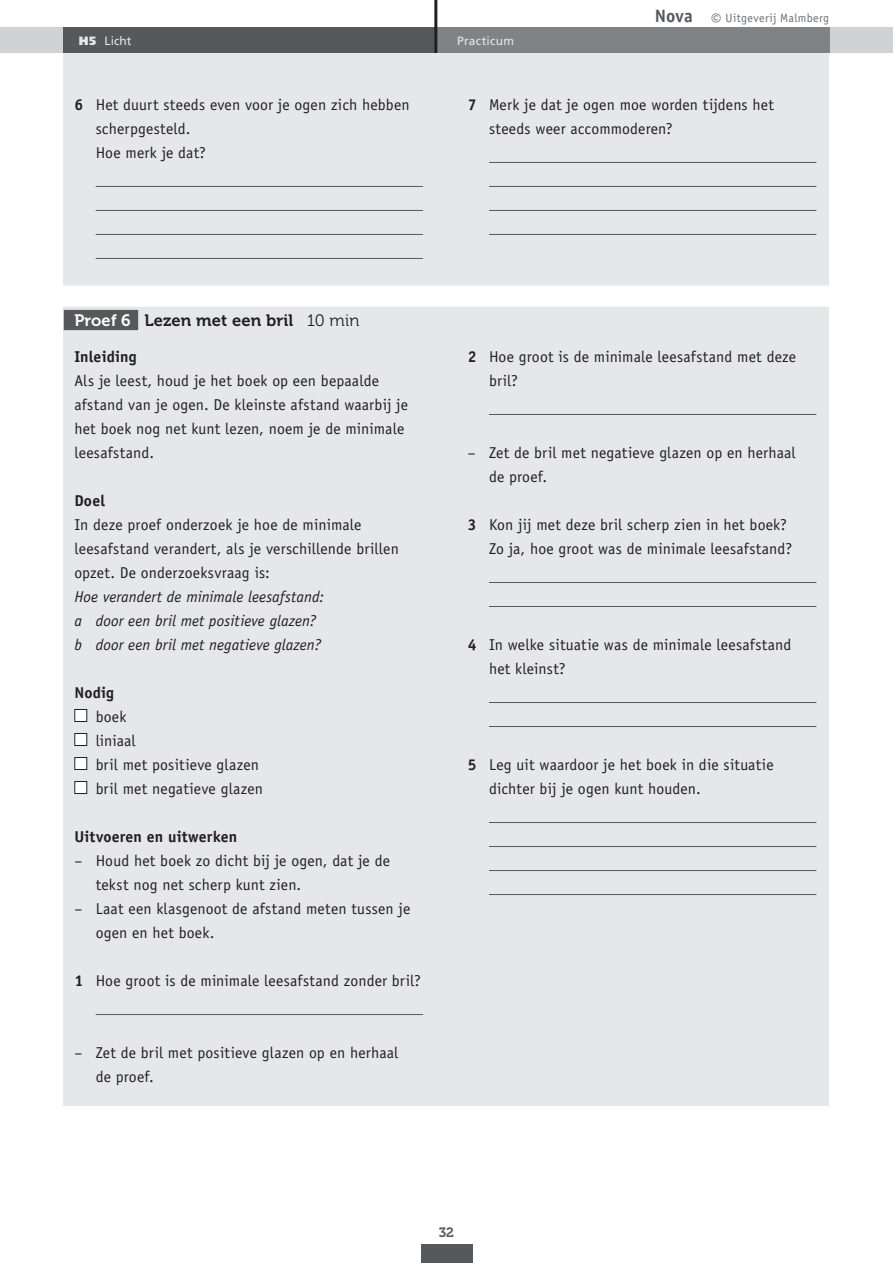
<style>
.page{position:relative;width:893px;height:1263px;background:#fff}
.page>*{position:absolute;margin:0;border:0;box-sizing:border-box;transform-origin:0 0}
.t1{font:16.5px "Museo 700";letter-spacing:.01em;color:#231f20}
.t2{font:15.75px/24px "Officina Sans Std";letter-spacing:.01em;color:#231f20}
.t3{font:italic 15.75px/24px "Officina Sans Std";letter-spacing:.005em;color:#231f20}
.t4{font:700 15.75px "Officina Sans Std";letter-spacing:.01em;color:#231f20}
.t5{font:13.5px "Museo 700";color:#57585a}
.t6{font:12px "Officina Sans Std";letter-spacing:.025em;color:#6c6d70}
.t7{font:12px "Frutiger LT Std";letter-spacing:.015em;color:#e6e7e9}
.s1{font-weight:900}
.s2{font-weight:700;font-size:18px;color:#57585a}
.s3{font-size:19.5px}
.s4{font-weight:700}
.s5{color:#fff}
.s6{font-family:"Museo 300"}
</style>
<div class="page">
<div style="left:0;top:28px;width:893px;height:25px;background:#d1d2d4"></div>
<div style="left:299px;top:28px;width:530px;height:25px;background:#808285"></div>
<div style="left:64px;top:28px;width:372px;height:25px;background:#57585a"></div>
<hr style="left:434px;top:0;width:3px;height:53px;background:#231f20">
<div style="left:64px;top:53px;width:765px;height:1053px;background:#e6e7e9"></div>
<hr style="left:96px;top:186px;width:327px;height:1px;background:#57585a">
<hr style="left:96px;top:210px;width:327px;height:1px;background:#57585a">
<hr style="left:96px;top:234px;width:327px;height:1px;background:#57585a">
<hr style="left:96px;top:258px;width:327px;height:1px;background:#57585a">
<hr style="left:489px;top:162px;width:327px;height:1px;background:#57585a">
<hr style="left:489px;top:186px;width:327px;height:1px;background:#57585a">
<hr style="left:489px;top:210px;width:327px;height:1px;background:#57585a">
<hr style="left:489px;top:234px;width:327px;height:1px;background:#57585a">
<div style="left:60px;top:286px;width:773px;height:21px;background:#fff"></div>
<div style="left:64px;top:310px;width:74px;height:20px;background:#57585a"></div>
<hr style="left:96px;top:1014px;width:327px;height:1px;background:#57585a">
<div style="left:75px;top:709px;width:12px;height:12px;background:#fff"></div>
<div style="left:74px;top:709px;width:13px;height:13px;border:1px solid #231f20"></div>
<div style="left:75px;top:733px;width:12px;height:12px;background:#fff"></div>
<div style="left:74px;top:733px;width:13px;height:13px;border:1px solid #231f20"></div>
<div style="left:75px;top:757px;width:12px;height:12px;background:#fff"></div>
<div style="left:74px;top:757px;width:13px;height:13px;border:1px solid #231f20"></div>
<div style="left:75px;top:781px;width:12px;height:12px;background:#fff"></div>
<div style="left:74px;top:781px;width:13px;height:13px;border:1px solid #231f20"></div>
<hr style="left:489px;top:414px;width:327px;height:1px;background:#57585a">
<hr style="left:489px;top:582px;width:327px;height:1px;background:#57585a">
<hr style="left:489px;top:606px;width:327px;height:1px;background:#57585a">
<hr style="left:489px;top:702px;width:327px;height:1px;background:#57585a">
<hr style="left:489px;top:726px;width:327px;height:1px;background:#57585a">
<hr style="left:489px;top:822px;width:327px;height:1px;background:#57585a">
<hr style="left:489px;top:846px;width:327px;height:1px;background:#57585a">
<hr style="left:489px;top:870px;width:327px;height:1px;background:#57585a">
<hr style="left:489px;top:894px;width:327px;height:1px;background:#57585a">
<div style="left:421px;top:1244px;width:51px;height:19px;background:#57585a"></div>
<p class="t7" style="left:79px;top:34px;width:54px"><span class="s1">H5</span> Licht</p>
<p class="t7" style="left:457px;top:34px;width:58px">Practicum</p>
<p class="t6" style="left:655px;top:11px;width:176px"><span class="s2">Nova</span> <span class="s3">©</span> Uitgeverij Malmberg</p>
<p class="t2" style="left:96px;top:92px;width:315px;text-indent:-21px"><span class="s4">6</span> Het duurt steeds even voor je ogen zich hebben scherpgesteld.<br>Hoe merk je dat?</p>
<p class="t2" style="left:489px;top:92px;width:286px;text-indent:-21px"><span class="s4">7</span> Merk je dat je ogen moe worden tijdens het steeds weer accommoderen?</p>
<p class="t1" style="left:74px;top:311px;width:287px"><span class="s5">Proef 6</span> Lezen met een bril <span class="s6">10 min</span></p>
<p class="t4" style="left:74px;top:347px;width:64px">Inleiding</p>
<p class="t2" style="left:74px;top:368px;width:335px">Als je leest, houd je het boek op een bepaalde afstand van je ogen. De kleinste afstand waarbij je het boek nog net kunt lezen, noem je de minimale leesafstand.</p>
<p class="t4" style="left:74px;top:491px;width:32px">Doel</p>
<p class="t2" style="left:74px;top:513px;width:326px">In deze proef onderzoek je hoe de minimale leesafstand verandert, als je verschillende brillen opzet. De onderzoeksvraag is:</p>
<p class="t3" style="left:74px;top:585px;width:251px">Hoe verandert de minimale leesafstand: a door een bril met positieve glazen? b door een bril met negatieve glazen?</p>
<p class="t4" style="left:74px;top:683px;width:41px">Nodig</p>
<p class="t2" style="left:96px;top:704px;width:169px">boek<br>liniaal<br>bril met positieve glazen bril met negatieve glazen</p>
<p class="t4" style="left:74px;top:827px;width:164px">Uitvoeren en uitwerken</p>
<p class="t2" style="left:96px;top:849px;width:296px;text-indent:-21px">– Houd het boek zo dicht bij je ogen, dat je de tekst nog net scherp kunt zien.</p>
<p class="t2" style="left:96px;top:897px;width:316px;text-indent:-21px">– Laat een klasgenoot de afstand meten tussen je ogen en het boek.</p>
<p class="t2" style="left:74px;top:969px;width:348px"><span class="s4">1</span> Hoe groot is de minimale leesafstand zonder bril?</p>
<p class="t2" style="left:96px;top:1041px;width:304px;text-indent:-21px">– Zet de bril met positieve glazen op en herhaal de proef.</p>
<p class="t2" style="left:489px;top:344px;width:309px;text-indent:-21px"><span class="s4">2</span> Hoe groot is de minimale leesafstand met deze bril?</p>
<p class="t2" style="left:489px;top:441px;width:308px;text-indent:-21px">– Zet de bril met negatieve glazen op en herhaal de proef.</p>
<p class="t2" style="left:489px;top:513px;width:305px;text-indent:-21px"><span class="s4">3</span> Kon jij met deze bril scherp zien in het boek?<br>Zo ja, hoe groot was de minimale leesafstand?</p>
<p class="t2" style="left:489px;top:633px;width:304px;text-indent:-21px"><span class="s4">4</span> In welke situatie was de minimale leesafstand het kleinst?</p>
<p class="t2" style="left:489px;top:753px;width:286px;text-indent:-21px"><span class="s4">5</span> Leg uit waardoor je het boek in die situatie dichter bij je ogen kunt houden.</p>
<p class="t5" style="left:439px;top:1225px;width:17px">32</p>
</div>
